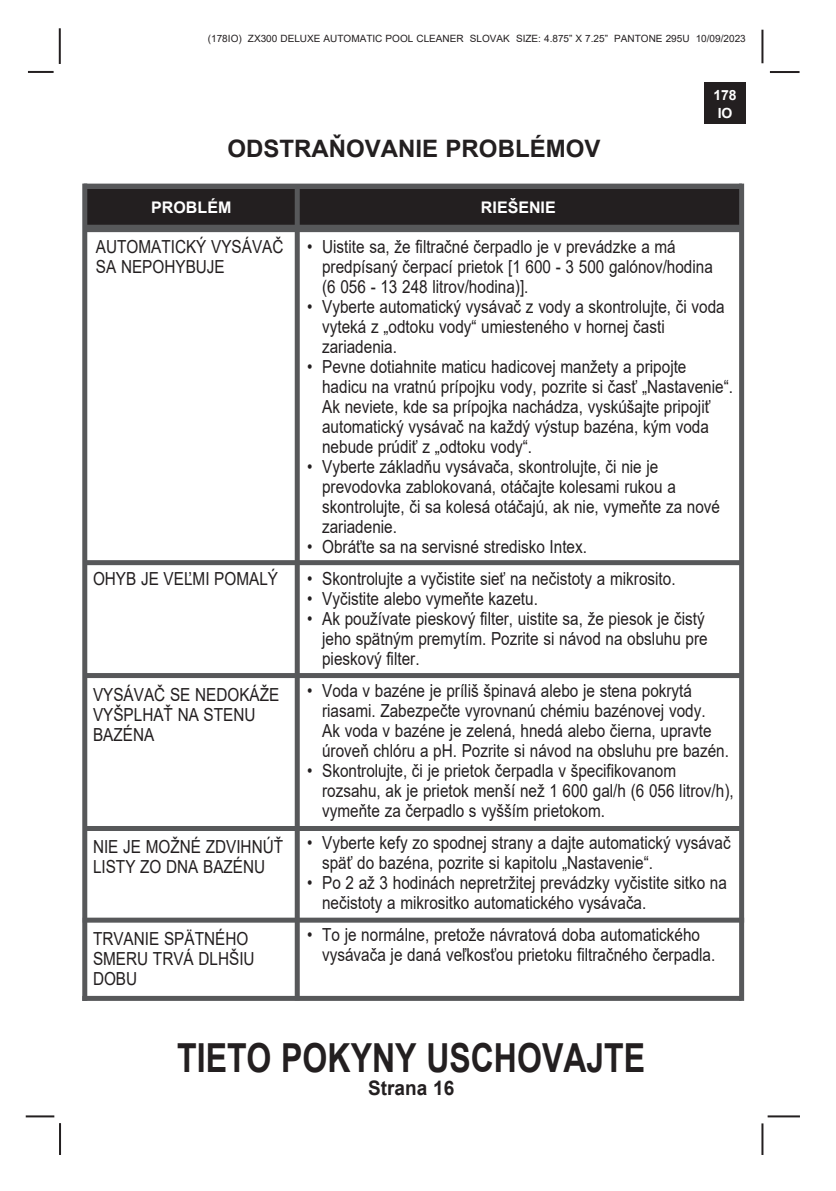
<style>
.page{position:relative;width:836px;height:1191px;background:#fff}
.page>*{position:absolute;margin:0;border:0;box-sizing:border-box;transform-origin:0 0}
.t1{font:700 40px "Arial";color:#231f20;scale:.8 1}
.t2{font:700 24px "Arial";color:#231f20}
.t3{font:700 20px "Arial";color:#231f20;scale:.95 1}
.headline{font:18px/20px "Arial";color:#231f20;scale:.85 1}
.t4{font:700 16px "Arial";color:#fff}
.t5{font:700 14px/18px "Arial";color:#fff;text-align:center}
.t6{font:10px "Arial";color:#231f20}
</style>
<div class="page">
<hr style="left:767px;top:1115px;width:32px;height:2px;background:#231f20">
<hr style="left:769px;top:71px;width:30px;height:2px;background:#231f20">
<hr style="left:761px;top:30px;width:2px;height:33px;background:#231f20">
<hr style="left:761px;top:1123px;width:2px;height:32px;background:#231f20">
<hr style="left:28px;top:71px;width:26px;height:2px;background:#231f20">
<hr style="left:59px;top:28px;width:2px;height:36px;background:#231f20">
<hr style="left:59px;top:1123px;width:2px;height:32px;background:#231f20">
<hr style="left:26px;top:1115px;width:28px;height:2px;background:#231f20">
<div style="left:704px;top:83px;width:41px;height:41px;background:#231f20"></div>
<svg style="left:87px;top:184px;width:651px;height:6px;background:#4e4e50"></svg>
<div style="left:86px;top:190px;width:655px;height:37px;background:#231f20"></div>
<div style="left:294px;top:184px;width:5px;height:816px;background:#57585a"></div>
<div style="left:84px;top:225px;width:657px;height:7px;background:#57585a"></div>
<div style="left:84px;top:673px;width:656px;height:5px;background:#57585a"></div>
<div style="left:86px;top:560px;width:656px;height:5px;background:#57585a"></div>
<div style="left:85px;top:826px;width:657px;height:5px;background:#57585a"></div>
<div style="left:83px;top:917px;width:660px;height:5px;background:#57585a"></div>
<div style="left:82px;top:996px;width:659px;height:5px;background:#57585a"></div>
<div style="left:82px;top:184px;width:5px;height:817px;background:#57585a"></div>
<svg style="left:738px;top:184px;width:5px;height:817px;fill:#57585a"></svg>
<p class="t6" style="left:208px;top:31px;width:539px">(178IO) ZX300 DELUXE AUTOMATIC POOL CLEANER SLOVAK SIZE: 4.875” X 7.25” PANTONE 295U 10/09/2023</p>
<p class="t2" style="left:227px;top:132px;width:374px">ODSTRAŇOVANIE PROBLÉMOV</p>
<p class="t5" style="left:713px;top:86px;width:25px">178<br>IO</p>
<p class="t4" style="left:151px;top:196px;width:82px">PROBLÉM</p>
<p class="t4" style="left:481px;top:196px;width:76px">RIEŠENIE</p>
<p class="headline" style="left:307px;top:236px;width:435px">• Uistite sa, že filtračné čerpadlo je v prevádzke a má</p>
<p class="headline" style="left:322px;top:256px;width:461px">predpísaný čerpací prietok [1 600 - 3 500 galónov/hodina</p>
<p class="headline" style="left:322px;top:276px;width:244px">(6 056 - 13 248 litrov/hodina)].</p>
<p class="headline" style="left:307px;top:296px;width:493px">• Vyberte automatický vysávač z vody a skontrolujte, či voda</p>
<p class="headline" style="left:322px;top:316px;width:404px">vyteká z „odtoku vody“ umiesteného v hornej časti</p>
<p class="headline" style="left:322px;top:336px;width:90px">zariadenia.</p>
<p class="headline" style="left:307px;top:356px;width:448px">• Pevne dotiahnite maticu hadicovej manžety a pripojte</p>
<p class="headline" style="left:322px;top:376px;width:484px">hadicu na vratnú prípojku vody, pozrite si časť „Nastavenie“.</p>
<p class="headline" style="left:322px;top:396px;width:458px">Ak neviete, kde sa prípojka nachádza, vyskúšajte pripojiť</p>
<p class="headline" style="left:322px;top:416px;width:456px">automatický vysávač na každý výstup bazéna, kým voda</p>
<p class="headline" style="left:322px;top:436px;width:248px">nebude prúdiť z „odtoku vody“.</p>
<p class="headline" style="left:307px;top:456px;width:414px">• Vyberte základňu vysávača, skontrolujte, či nie je</p>
<p class="headline" style="left:322px;top:476px;width:417px">prevodovka zablokovaná, otáčajte kolesami rukou a</p>
<p class="headline" style="left:322px;top:496px;width:469px">skontrolujte, či sa kolesá otáčajú, ak nie, vymeňte za nové</p>
<p class="headline" style="left:322px;top:516px;width:90px">zariadenie.</p>
<p class="headline" style="left:307px;top:536px;width:331px">• Obráťte sa na servisné stredisko Intex.</p>
<p class="headline" style="left:307px;top:568px;width:435px">• Skontrolujte a vyčistite sieť na nečistoty a mikrosito.</p>
<p class="headline" style="left:307px;top:588px;width:273px">• Vyčistite alebo vymeňte kazetu.</p>
<p class="headline" style="left:307px;top:608px;width:469px">• Ak používate pieskový filter, uistite sa, že piesok je čistý</p>
<p class="headline" style="left:322px;top:628px;width:455px">jeho spätným premytím. Pozrite si návod na obsluhu pre</p>
<p class="headline" style="left:322px;top:648px;width:116px">pieskový filter.</p>
<p class="headline" style="left:307px;top:680px;width:454px">• Voda v bazéne je príliš špinavá alebo je stena pokrytá</p>
<p class="headline" style="left:322px;top:700px;width:452px">riasami. Zabezpečte vyrovnanú chémiu bazénovej vody.</p>
<p class="headline" style="left:322px;top:720px;width:459px">Ak voda v bazéne je zelená, hnedá alebo čierna, upravte</p>
<p class="headline" style="left:322px;top:740px;width:480px">úroveň chlóru a pH. Pozrite si návod na obsluhu pre bazén.</p>
<p class="headline" style="left:307px;top:760px;width:435px">• Skontrolujte, či je prietok čerpadla v špecifikovanom</p>
<p class="headline" style="left:322px;top:780px;width:485px">rozsahu, ak je prietok menší než 1 600 gal/h (6 056 litrov/h),</p>
<p class="headline" style="left:322px;top:800px;width:334px">vymeňte za čerpadlo s vyšším prietokom.</p>
<p class="headline" style="left:307px;top:832px;width:500px">• Vyberte kefy zo spodnej strany a dajte automatický vysávač</p>
<p class="headline" style="left:322px;top:852px;width:390px">späť do bazéna, pozrite si kapitolu „Nastavenie“.</p>
<p class="headline" style="left:307px;top:872px;width:495px">• Po 2 až 3 hodinách nepretržitej prevádzky vyčistite sitko na</p>
<p class="headline" style="left:322px;top:892px;width:383px">nečistoty a mikrositko automatického vysávača.</p>
<p class="headline" style="left:307px;top:924px;width:464px">• To je normálne, pretože návratová doba automatického</p>
<p class="headline" style="left:322px;top:944px;width:464px">vysávača je daná veľkosťou prietoku filtračného čerpadla.</p>
<p class="headline" style="left:96px;top:236px;width:222px">AUTOMATICKÝ VYSÁVAČ<br>SA NEPOHYBUJE</p>
<p class="headline" style="left:93px;top:568px;width:219px">OHYB JE VEĽMI POMALÝ</p>
<p class="headline" style="left:93px;top:684px;width:221px">VYSÁVAČ SE NEDOKÁŽE<br>VYŠPLHAŤ NA STENU<br>BAZÉNA</p>
<p class="headline" style="left:93px;top:836px;width:225px">NIE JE MOŽNÉ ZDVIHNÚŤ<br>LISTY ZO DNA BAZÉNU</p>
<p class="headline" style="left:93px;top:928px;width:192px">TRVANIE SPÄTNÉHO<br>SMERU TRVÁ DLHŠIU<br>DOBU</p>
<h1 class="t1" style="left:177px;top:1030px;width:586px">TIETO POKYNY USCHOVAJTE</h1>
<p class="t3" style="left:368px;top:1074px;width:92px">Strana 16</p>
</div>
